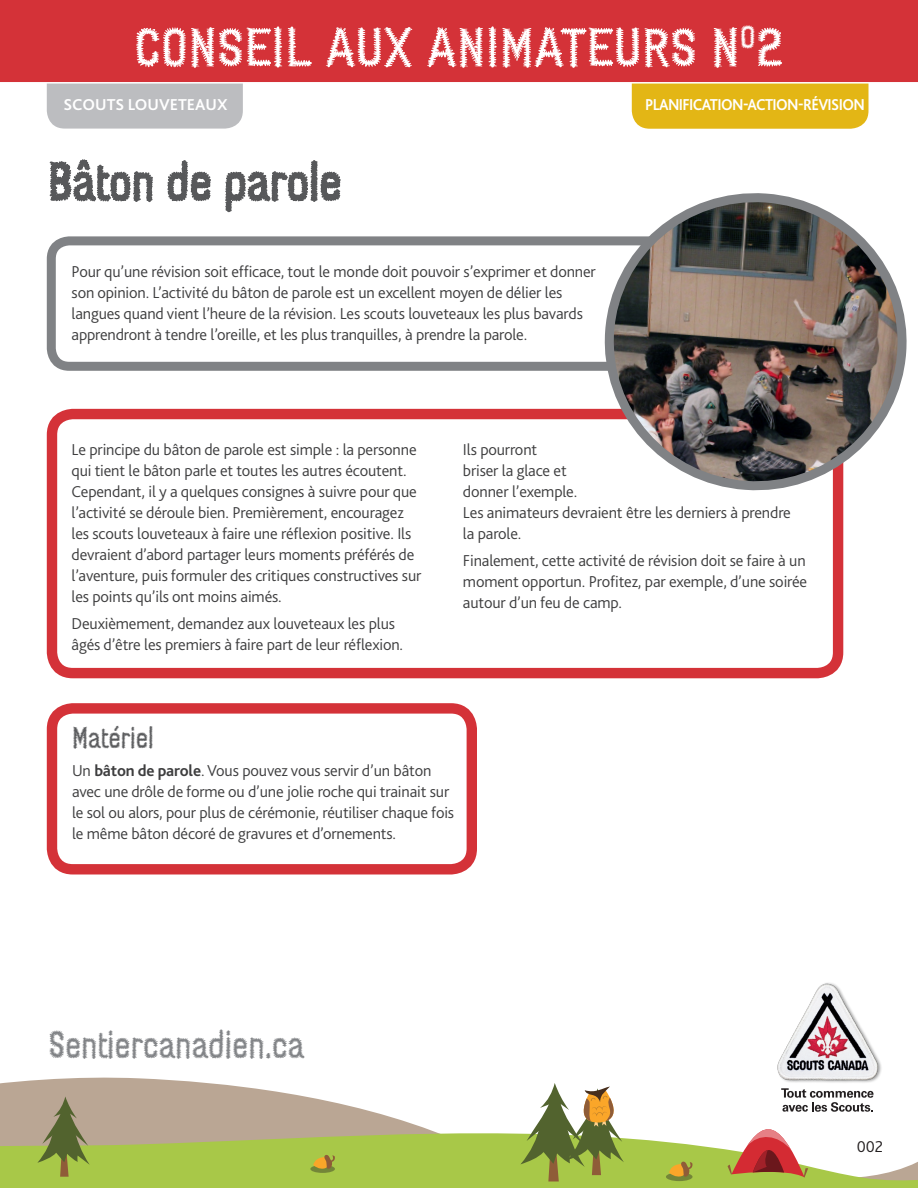
<style>
.page{position:relative;width:918px;height:1188px;background:#fff}
.page>*{position:absolute;margin:0;border:0;box-sizing:border-box;transform-origin:0 0}
.t1{font:54.15px "Conference Call BH Line Two";color:#fff;scale:1.18 1}
.t2{font:54px "Conference Call BH Line Two";color:#57585a}
.green_title{font:39px "Conference Call BH Line Two";color:#808285}
.green_title-2{font:30px "Conference Call BH Line Two";color:#57585a}
.t3{font:300 16.5px/21px "Bliss 2";letter-spacing:-.01em;color:#3e3e3f}
.t4{font:700 16.5px "Bliss 2";letter-spacing:-.04em;color:#fff;scale:.92 1}
.t5{font:700 16.5px "Bliss 2";color:#fff}
.t6{font:300 16.5px "Bliss 2";color:#231f20}
.s1{font-weight:700}
</style>
<div class="page">
<div style="left:47px;top:48px;width:196px;height:81px;background:#bcbdc0;border-radius:18px"></div>
<div style="left:47px;top:409px;width:796px;height:269px;border:10px solid #d43238;border-radius:21px"></div>
<div style="left:47px;top:236px;width:817px;height:135px;border:9px solid #808285;border-radius:18px"></div>
<svg style="left:50px;top:160px;width:103px;height:42px"></svg>
<svg style="left:168px;top:160px;width:43px;height:41px"></svg>
<svg style="left:225px;top:160px;width:115px;height:52px"></svg>
<div style="left:47px;top:703px;width:430px;height:172px;border:10px solid #d43238;border-radius:21px"></div>
<img style="left:594px;top:193px;width:313px;height:302px">
<svg style="left:0;top:1077px;width:397px;height:42px;fill:#baa694"></svg>
<svg style="left:0;top:1119px;width:918px;height:69px;background:#b7c96f"></svg>
<svg style="left:37px;top:1096px;width:53px;height:81px;background:#92965d"></svg>
<svg style="left:520px;top:1083px;width:107px;height:98px"></svg>
<div style="left:666px;top:1173px;width:27px;height:8px;background:#738538;border-radius:50%"></div>
<svg style="left:669px;top:1161px;width:24px;height:18px"></svg>
<div style="left:310px;top:1165px;width:25px;height:8px;background:#738538;border-radius:50%"></div>
<svg style="left:313px;top:1154px;width:22px;height:17px"></svg>
<div style="left:632px;top:48px;width:237px;height:81px;background:#e3b615;border-radius:18px"></div>
<div style="left:0;top:0;width:918px;height:84px;background:#d43238"></div>
<img style="left:777px;top:983px;width:105px;height:100px">
<svg style="left:728px;top:1088px;width:146px;height:89px"></svg>
<p class="t1" style="left:134px;top:13px;width:553px">CONSEIL AUX ANIMATEURS N<sup>O</sup>2</p>
<p class="t5" style="left:63px;top:94px;width:166px">SCOUTS LOUVETEAUX</p>
<p class="t4" style="left:645px;top:95px;width:240px">PLANIFICATION-ACTION-RÉVISION</p>
<p class="t2" style="left:48px;top:147px;width:295px">Bâton de parole</p>
<p class="t3" style="left:72px;top:260px;width:526px">Pour qu’une révision soit efficace, tout le monde doit pouvoir s’exprimer et donner son opinion. L’activité du bâton de parole est un excellent moyen de délier les langues quand vient l’heure de la révision. Les scouts louveteaux les plus bavards apprendront à tendre l’oreille, et les plus tranquilles, à prendre la parole.</p>
<p class="t3" style="left:72px;top:439px;width:351px">Le principe du bâton de parole est simple : la personne qui tient le bâton parle et toutes les autres écoutent.<br>Cependant, il y a quelques consignes à suivre pour que l’activité se déroule bien. Premièrement, encouragez les scouts louveteaux à faire une réflexion positive. Ils devraient d’abord partager leurs moments préférés de l’aventure, puis formuler des critiques constructives sur les points qu’ils ont moins aimés.</p>
<p class="t3" style="left:72px;top:613px;width:333px">Deuxièmement, demandez aux louveteaux les plus âgés d’être les premiers à faire part de leur réflexion.</p>
<p class="t3" style="left:463px;top:439px;width:329px">Ils pourront<br>briser la glace et<br>donner l’exemple.<br>Les animateurs devraient être les derniers à prendre la parole.</p>
<p class="t3" style="left:463px;top:550px;width:346px;text-align:justify">Finalement, cette activité de révision doit se faire à un moment opportun. Profitez, par exemple, d’une soirée autour d’un feu de camp.</p>
<p class="green_title-2" style="left:72px;top:718px;width:83px">Matériel</p>
<p class="t3" style="left:72px;top:760px;width:384px">Un <span class="s1">bâton de parole</span>. Vous pouvez vous servir d’un bâton avec une drôle de forme ou d’une jolie roche qui trainait sur le sol ou alors, pour plus de cérémonie, réutiliser chaque fois le même bâton décoré de gravures et d’ornements.</p>
<p class="green_title" style="left:49px;top:1020px;width:257px">Sentiercanadien.ca</p>
<p class="t6" style="left:857px;top:1136px;width:28px">002</p>
</div>
